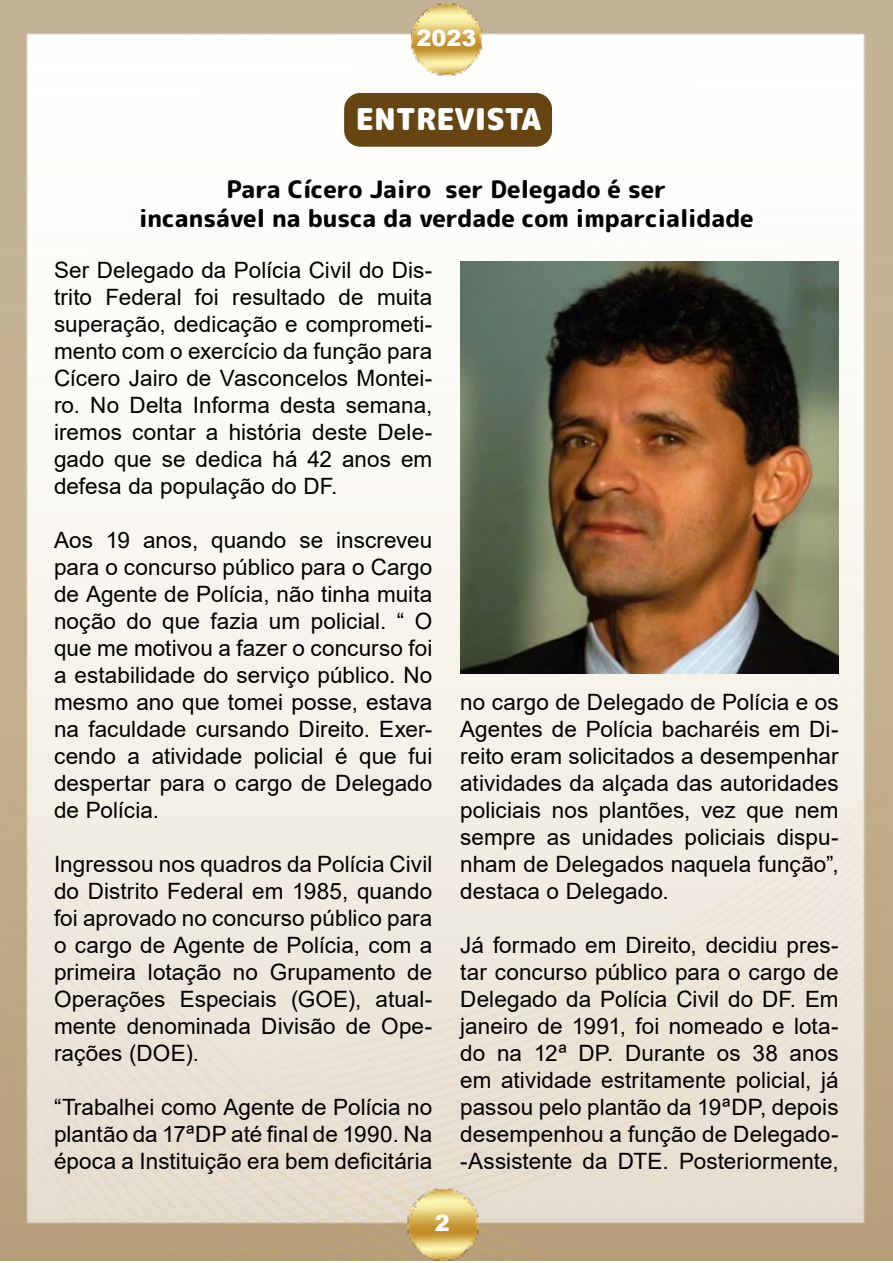
<style>
.page{position:relative;width:893px;height:1263px;background:#fff}
.page>*{position:absolute;margin:0;border:0;box-sizing:border-box;transform-origin:0 0}
.t1{font:900 30px "Rounded Mplus 1 c";color:#fff}
.t2{font:800 24px/28.8px "Rounded Mplus 1 c";color:#000;text-align:center}
.t3{font:22.5px/27px "Arial";letter-spacing:.005em;color:#000;text-align:justify}
.t4{font:900 22.5px "Arial";color:#fff}
</style>
<div class="page">
<img style="left:0;top:81px;width:893px;height:1179px">
<img style="left:0;top:1166px;width:890px;height:95px">
<img style="left:0;top:0;width:893px;height:81px">
<div style="left:343px;top:92px;width:210px;height:55px;background:#664513;border-radius:17px"></div>
<div style="left:343px;top:91px;width:211px;height:57px;border:2px solid #fff;border-radius:17px"></div>
<img style="left:461px;top:261px;width:378px;height:412px">
<p class="t4" style="left:416px;top:21px;width:62px">2023</p>
<h1 class="t1" style="left:356px;top:98px;width:187px">ENTREVISTA</h1>
<p class="t2" style="left:139px;top:175px;width:616px">Para Cícero Jairo ser Delegado é ser<br>incansável na busca da verdade com imparcialidade</p>
<p class="t3" style="left:54px;top:256px;width:380px">Ser Delegado da Polícia Civil do Dis&shy;trito Federal foi resultado de muita superação, dedicação e comprometi&shy;mento com o exercício da função para Cícero Jairo de Vasconcelos Montei&shy;ro. No Delta Informa desta semana, iremos contar a história deste Dele&shy;gado que se dedica há 42 anos em defesa da população do DF.</p>
<p class="t3" style="left:54px;top:526px;width:380px">Aos 19 anos, quando se inscreveu para o concurso público para o Cargo de Agente de Polícia, não tinha muita noção do que fazia um policial. “ O que me motivou a fazer o concurso foi a estabilidade do serviço público. No mesmo ano que tomei posse, estava na faculdade cursando Direito. Exer&shy;cendo a atividade policial é que fui despertar para o cargo de Delegado de Polícia.</p>
<p class="t3" style="left:54px;top:850px;width:380px">Ingressou nos quadros da Polícia Civil do Distrito Federal em 1985, quando foi aprovado no concurso público para o cargo de Agente de Polícia, com a primeira lotação no Grupamento de Operações Especiais (GOE), atual&shy;mente denominada Divisão de Ope&shy;rações (DOE).</p>
<p class="t3" style="left:54px;top:1093px;width:380px">“Trabalhei como Agente de Polícia no plantão da 17ªDP até final de 1990. Na época a Instituição era bem deficitária</p>
<p class="t3" style="left:460px;top:688px;width:380px">no cargo de Delegado de Polícia e os Agentes de Polícia bacharéis em Di&shy;reito eram solicitados a desempenhar atividades da alçada das autoridades policiais nos plantões, vez que nem sempre as unidades policiais dispu&shy;nham de Delegados naquela função”, destaca o Delegado.</p>
<p class="t3" style="left:460px;top:931px;width:380px">Já formado em Direito, decidiu pres&shy;tar concurso público para o cargo de Delegado da Polícia Civil do DF. Em janeiro de 1991, foi nomeado e lota&shy;do na 12ª DP. Durante os 38 anos em atividade estritamente policial, já passou pelo plantão da 19ªDP, depois desempenhou a função de Delegado--Assistente da DTE. Posteriormente,</p>
<p class="t4" style="left:435px;top:1207px;width:17px">2</p>
</div>
